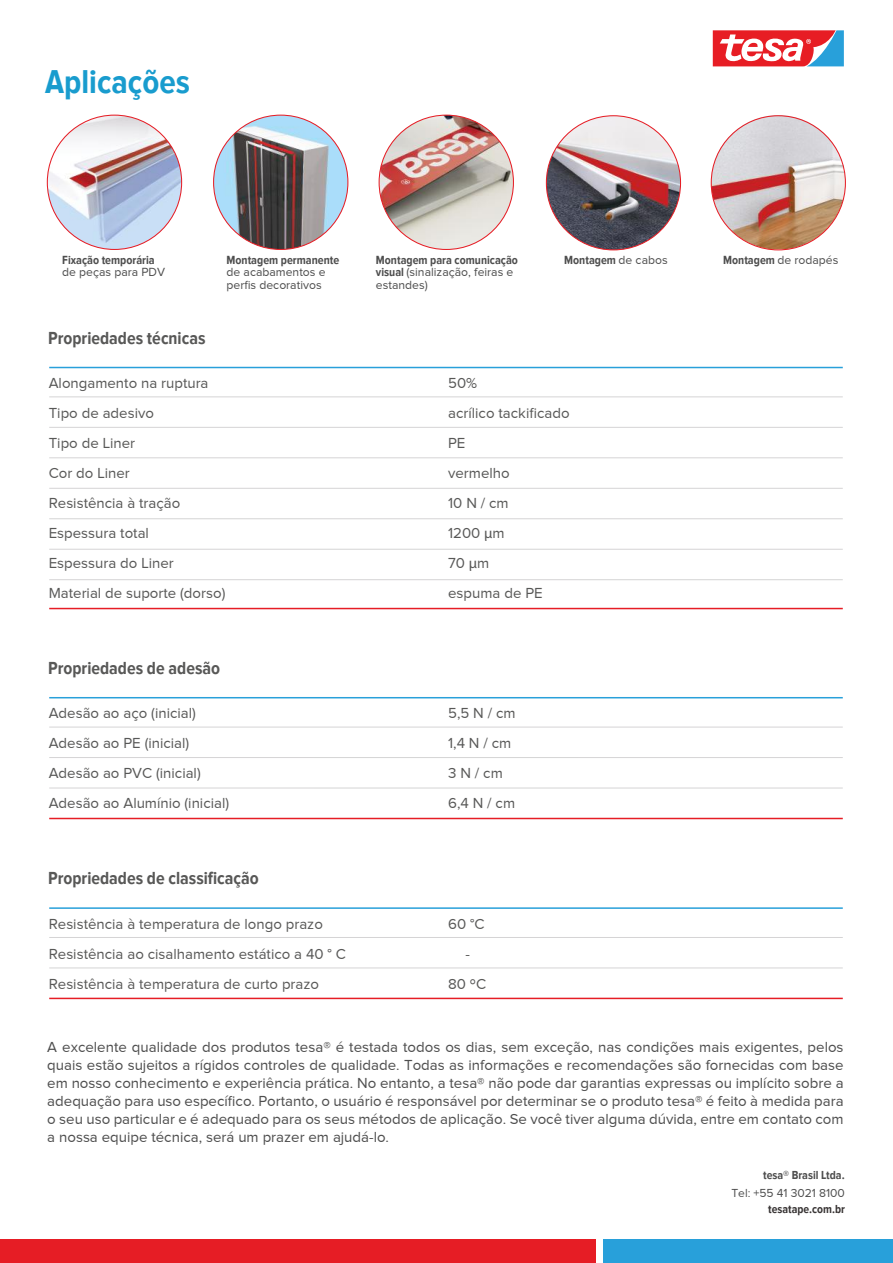
<style>
.page{position:relative;width:893px;height:1263px;background:#fff}
.page>*{position:absolute;margin:0;border:0;box-sizing:border-box;transform-origin:0 0}
.t1{font:700 34.05px "Proxima Nova Cond";color:#199cce}
.t2{font:700 18px "Proxima Nova Cond";color:#585857}
.t3{font:15px/18px "Proxima Nova";color:#4e4e4e;text-align:justify}
.t4{font:15px/30px "Proxima Nova";color:#585857}
.t5{font:12.15px/12.5px "Proxima Nova";color:#4e4e4e}
.t6{font:700 12.15px "Proxima Nova Cond";color:#4e4e4e}
.t7{font:12px "Proxima Nova";color:#4e4e4e}
.t8{font:700 12px "Proxima Nova Cond";color:#4e4e4e}
.t9{font:700 12px "Proxima Nova Cond";color:#393535}
.s1{font-family:"Proxima Nova Cond";font-weight:700}
.s2{font-family:"Proxima Nova";font-weight:400}
.s3{font-family:"Myriad Pro"}
</style>
<div class="page">
<svg style="left:712px;top:30px;width:132px;height:37px"></svg>
<div style="left:0;top:1239px;width:596px;height:24px;background:#e61d25"></div>
<div style="left:603px;top:1239px;width:290px;height:24px;background:#28a0da"></div>
<hr style="left:49px;top:367px;width:794px;height:1px;background:#28a0da">
<hr style="left:49px;top:608px;width:794px;height:1px;background:#e61d25">
<hr style="left:49px;top:397px;width:794px;height:1px;background:#d5d4d5">
<hr style="left:49px;top:427px;width:794px;height:1px;background:#d5d4d5">
<hr style="left:49px;top:458px;width:794px;height:1px;background:#d5d4d5">
<hr style="left:49px;top:488px;width:794px;height:1px;background:#d5d4d5">
<hr style="left:49px;top:518px;width:794px;height:1px;background:#d5d4d5">
<hr style="left:49px;top:549px;width:794px;height:1px;background:#d5d4d5">
<hr style="left:49px;top:579px;width:794px;height:1px;background:#d5d4d5">
<hr style="left:49px;top:697px;width:794px;height:1px;background:#28a0da">
<hr style="left:49px;top:818px;width:794px;height:1px;background:#e61d25">
<hr style="left:49px;top:727px;width:794px;height:1px;background:#d5d4d5">
<hr style="left:49px;top:757px;width:794px;height:1px;background:#d5d4d5">
<hr style="left:49px;top:788px;width:794px;height:1px;background:#d5d4d5">
<hr style="left:49px;top:937px;width:794px;height:1px;background:#d5d4d5">
<hr style="left:49px;top:968px;width:794px;height:1px;background:#d5d4d5">
<hr style="left:49px;top:907px;width:794px;height:2px;background:#28a0da">
<hr style="left:49px;top:998px;width:794px;height:1px;background:#e61d25">
<img style="left:214px;top:115px;width:134px;height:134px;border-radius:67px">
<img style="left:47px;top:115px;width:135px;height:134px">
<img style="left:379px;top:115px;width:134px;height:134px;border-radius:67px">
<img style="left:546px;top:116px;width:134px;height:134px;border-radius:67px">
<img style="left:711px;top:115px;width:134px;height:134px">
<h1 class="t1" style="left:45px;top:63px;width:146px">Aplicações</h1>
<p class="t6" style="left:62px;top:253px;width:94px">Fixação temporária</p>
<p class="t5" style="left:62px;top:266px;width:104px">de peças para PDV</p>
<p class="t6" style="left:227px;top:253px;width:114px">Montagem permanente</p>
<p class="t5" style="left:227px;top:266px;width:101px">de acabamentos e perfis decorativos</p>
<p class="t6" style="left:376px;top:253px;width:144px">Montagem para comunicação</p>
<p class="t5" style="left:376px;top:266px;width:139px"><span class="s1">visual</span> (sinalização, feiras e estandes)</p>
<p class="t6" style="left:564px;top:253px;width:105px">Montagem <span class="s2">de cabos</span></p>
<p class="t5" style="left:723px;top:253px;width:117px"><span class="s1">Montagem</span> de rodapés</p>
<p class="t2" style="left:48px;top:328px;width:159px">Propriedades técnicas</p>
<p class="t4" style="left:49px;top:368px;width:178px">Alongamento na ruptura<br>Tipo de adesivo<br>Tipo de Liner<br>Cor do Liner<br>Resistência à tração<br>Espessura total<br>Espessura do Liner<br>Material de suporte (dorso)</p>
<p class="t4" style="left:448px;top:368px;width:123px">50%<br>acrílico tackificado<br>PE<br>vermelho<br>10 N / cm<br>1200 <span class="s3">µ</span>m<br>70 <span class="s3">µ</span>m<br>espuma de PE</p>
<p class="t2" style="left:48px;top:658px;width:173px">Propriedades de adesão</p>
<p class="t4" style="left:49px;top:698px;width:182px">Adesão ao aço (inicial)<br>Adesão ao PE (inicial)<br>Adesão ao PVC (inicial)<br>Adesão ao Alumínio (inicial)</p>
<p class="t4" style="left:448px;top:698px;width:69px">5,5 N / cm<br>1,4 N / cm<br>3 N / cm<br>6,4 N / cm</p>
<p class="t2" style="left:48px;top:868px;width:212px">Propriedades de classificação</p>
<p class="t4" style="left:49px;top:908px;width:299px">Resistência à temperatura de longo prazo<br>Resistência ao cisalhamento estático a 40 ° C<br>Resistência à temperatura de curto prazo</p>
<p class="t4" style="left:448px;top:908px;width:40px;text-align:center">60 °C -<br>80 ºC</p>
<p class="t3" style="left:47px;top:1037px;width:798px">A excelente qualidade dos produtos tesa® é testada todos os dias, sem exceção, nas condições mais exigentes, pelos quais estão sujeitos a rígidos controles de qualidade. Todas as informações e recomendações são fornecidas com base em nosso conhecimento e experiência prática. No entanto, a tesa® não pode dar garantias expressas ou implícito sobre a adequação para uso específico. Portanto, o usuário é responsável por determinar se o produto tesa® é feito à medida para o seu uso particular e é adequado para os seus métodos de aplicação. Se você tiver alguma dúvida, entre em contato com a nossa equipe técnica, será um prazer em ajudá-lo.</p>
<p class="t8" style="left:763px;top:1168px;width:83px">tesa® Brasil Ltda.</p>
<p class="t7" style="left:731px;top:1186px;width:115px">Tel: +55 41 3021 8100</p>
<p class="t9" style="left:768px;top:1202px;width:78px">tesatape.com.br</p>
</div>
